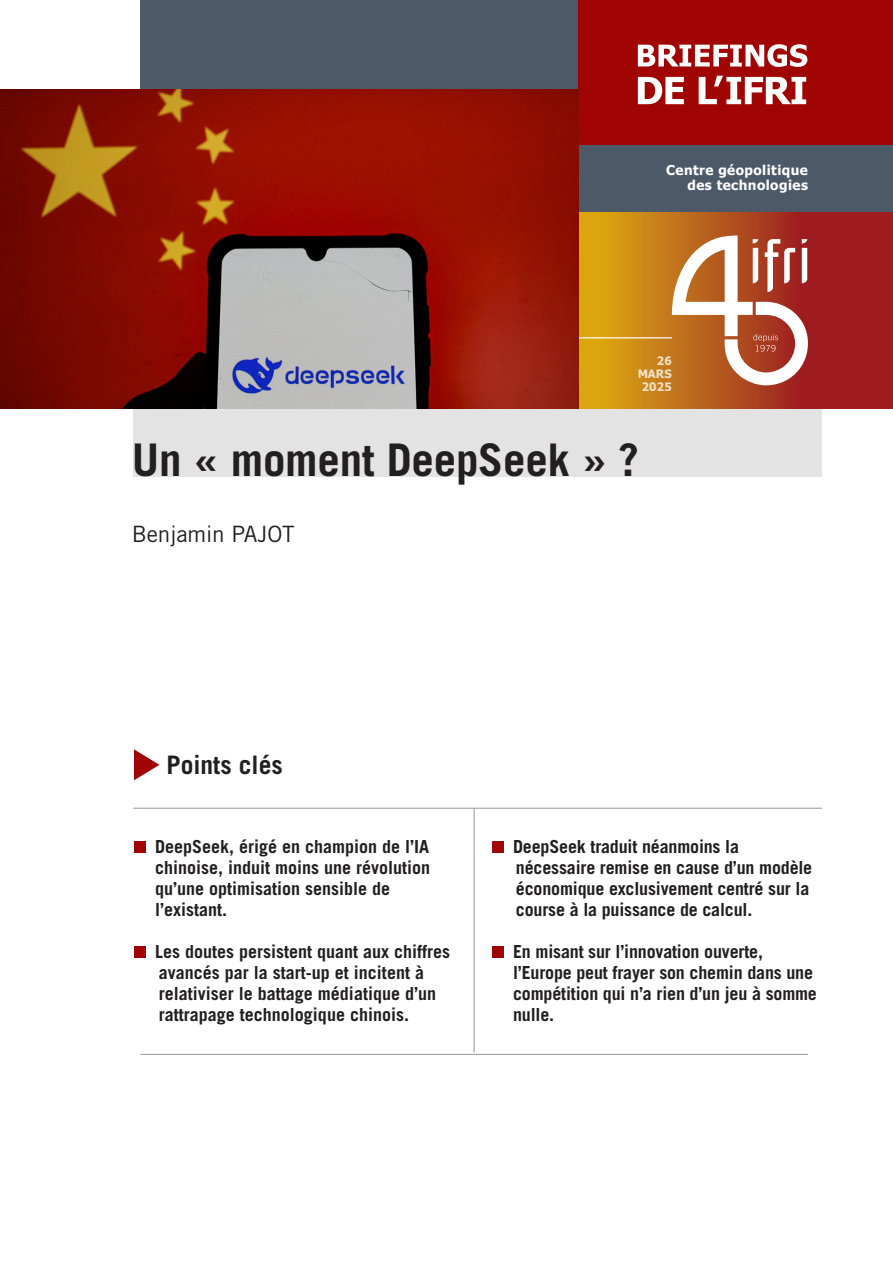
<style>
.page{position:relative;width:893px;height:1263px;background:#fff}
.page>*{position:absolute;margin:0;border:0;box-sizing:border-box;transform-origin:0 0}
.t1{font:700 45px "Trade Gothic LT Std";letter-spacing:-.005em;color:#231f20}
.t2{font:700 25.5px "Trade Gothic LT Std";color:#231f20}
.t3{font:22.5px "Trade Gothic LT Std";letter-spacing:-.005em;color:#231f20}
.t4{font:700 18px/21px "Trade Gothic LT Std";color:#231f20}
.t5{font:700 13.5px/15px "Tahoma";letter-spacing:.035em;color:#fff;text-align:right}
.t6{font:700 11.55px/12.9px "Tahoma";letter-spacing:.02em;color:#fff;text-align:right}
</style>
<div class="page">
<div style="left:140px;top:0;width:753px;height:408px;background:#4c5968"></div>
<div style="left:133px;top:408px;width:689px;height:68px;background:#e3e3e3"></div>
<svg style="left:578px;top:213px;width:315px;height:195px;background:#b7571a"></svg>
<hr style="left:578px;top:337px;width:94px;height:1px;background:#fff">
<div style="left:578px;top:0;width:315px;height:145px;background:#a00503"></div>
<hr style="left:133px;top:808px;width:689px;height:1px;background:#9696a0">
<hr style="left:140px;top:1054px;width:668px;height:1px;background:#9696a0">
<hr style="left:474px;top:808px;width:1px;height:244px;background:#9696a0">
<img style="left:0;top:89px;width:578px;height:319px">
<svg style="left:638px;top:44px;width:169px;height:23px"></svg>
<svg style="left:638px;top:77px;width:46px;height:27px"></svg>
<svg style="left:699px;top:76px;width:107px;height:28px"></svg>
<svg style="left:672px;top:235px;width:136px;height:150px;background:#c98567"></svg>
<svg style="left:134px;top:749px;width:25px;height:31px"></svg>
<div style="left:134px;top:841px;width:11px;height:12px;background:#a00503"></div>
<div style="left:134px;top:946px;width:11px;height:12px;background:#a00503"></div>
<div style="left:492px;top:841px;width:11px;height:12px;background:#a00503"></div>
<div style="left:492px;top:946px;width:11px;height:12px;background:#a00503"></div>
<p class="t5" style="left:666px;top:163px;width:143px">Centre géopolitique des technologies</p>
<p class="t6" style="left:637px;top:355px;width:36px">26<br>MARS<br>2025</p>
<p class="t1" style="left:132px;top:432px;width:509px">Un « moment DeepSeek » ?</p>
<p class="t3" style="left:132px;top:520px;width:164px">Benjamin PAJOT</p>
<p class="t2" style="left:167px;top:749px;width:118px">Points clés</p>
<p class="t4" style="left:155px;top:836px;width:277px">DeepSeek, érigé en champion de l’IA chinoise, induit moins une révolution qu’une optimisation sensible de l’existant.</p>
<p class="t4" style="left:155px;top:941px;width:296px">Les doutes persistent quant aux chiffres avancés par la start-up et incitent à relativiser le battage médiatique d’un rattrapage technologique chinois.</p>
<p class="t4" style="left:513px;top:836px;width:301px">DeepSeek traduit néanmoins la nécessaire remise en cause d’un modèle économique exclusivement centré sur la course à la puissance de calcul.</p>
<p class="t4" style="left:513px;top:941px;width:305px">En misant sur l’innovation ouverte, l’Europe peut frayer son chemin dans une compétition qui n’a rien d’un jeu à somme nulle.</p>
</div>
